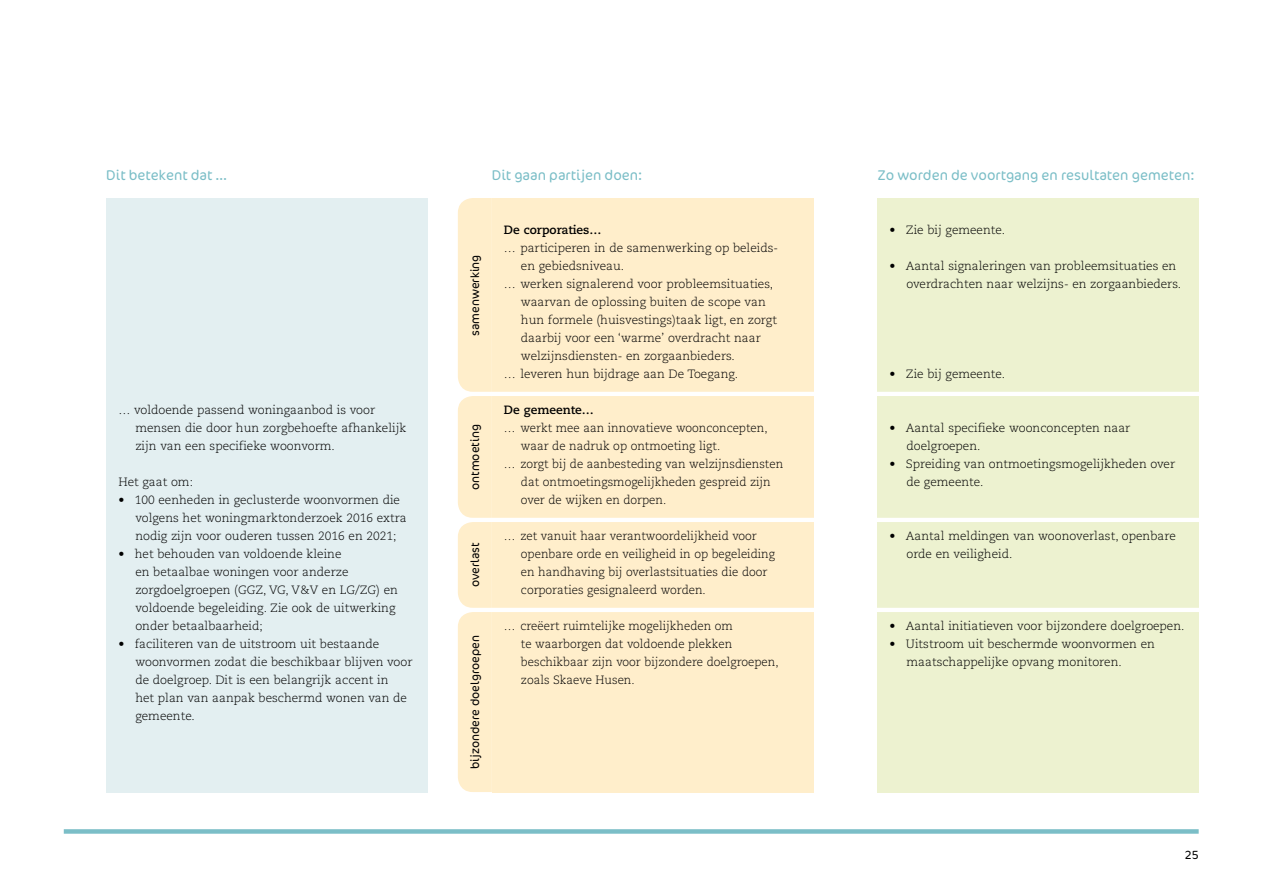
<style>
.page{position:relative;width:1263px;height:893px;background:#fff}
.page>*{position:absolute;margin:0;border:0;box-sizing:border-box;transform-origin:0 0}
.t1{font:300 14.25px "Cocon";color:#7bbec7}
.t2{font:300 12px/18px "Caecilia LT Std";color:#000}
.t3{font:300 12px "Cocon";color:#000}
.t4{font:700 12px "Caecilia LT Std";color:#000}
</style>
<div class="page">
<div style="left:64px;top:829px;width:1135px;height:5px;background:#7bbec7"></div>
<div style="left:492px;top:198px;width:322px;height:594px;background:#ffeecb"></div>
<div style="left:877px;top:198px;width:322px;height:594px;background:#edf2d0"></div>
<div style="left:106px;top:198px;width:322px;height:594px;background:#e3eff1"></div>
<hr style="left:483px;top:392px;width:741px;height:4px;background:#fff">
<hr style="left:483px;top:518px;width:741px;height:4px;background:#fff">
<hr style="left:483px;top:608px;width:741px;height:4px;background:#fff">
<div style="left:458px;top:198px;width:34px;height:594px;background:#ffeecb"></div>
<p class="t1" style="left:106px;top:167px;width:122px">Dit betekent dat …</p>
<p class="t1" style="left:492px;top:167px;width:152px">Dit gaan partijen doen:</p>
<p class="t1" style="left:877px;top:167px;width:319px">Zo worden de voortgang en resultaten gemeten:</p>
<p class="t2" style="left:135px;top:401px;width:272px;text-indent:-17px">… voldoende passend woningaanbod is voor mensen die door hun zorgbehoefte afhankelijk zijn van een specifieke woonvorm.</p>
<p class="t2" style="left:118px;top:473px;width:76px">Het gaat om:</p>
<p class="t2" style="left:135px;top:491px;width:273px;text-indent:-17px">• 100 eenheden in geclusterde woonvormen die volgens het woningmarktonderzoek 2016 extra nodig zijn voor ouderen tussen 2016 en 2021;</p>
<p class="t2" style="left:135px;top:545px;width:264px;text-indent:-17px">• het behouden van voldoende kleine<br>en betaalbae woningen voor anderze zorgdoelgroepen (GGZ, VG, V&amp;V en LG/ZG) en voldoende begeleiding. Zie ook de uitwerking onder betaalbaarheid;</p>
<p class="t2" style="left:135px;top:635px;width:279px;text-indent:-17px">• faciliteren van de uitstroom uit bestaande woonvormen zodat die beschikbaar blijven voor de doelgroep. Dit is een belangrijk accent in<br>het plan van aanpak beschermd wonen van de gemeente.</p>
<p class="t3" style="left:468px;top:336px;width:83px;rotate:-90deg">samenwerking</p>
<p class="t3" style="left:468px;top:490px;width:67px;rotate:-90deg">ontmoeting</p>
<p class="t3" style="left:468px;top:587px;width:47px;rotate:-90deg">overlast</p>
<p class="t3" style="left:468px;top:769px;width:136px;rotate:-90deg">bijzondere doelgroepen</p>
<p class="t4" style="left:504px;top:223px;width:99px">De corporaties…</p>
<p class="t2" style="left:504px;top:239px;width:276px">… participeren in de samenwerking op beleids-</p>
<p class="t2" style="left:521px;top:257px;width:105px">en gebiedsniveau.</p>
<p class="t2" style="left:504px;top:275px;width:271px">… werken signalerend voor probleemsituaties,</p>
<p class="t2" style="left:521px;top:293px;width:246px">waarvan de oplossing buiten de scope van</p>
<p class="t2" style="left:521px;top:311px;width:258px">hun formele (huisvestings)taak ligt, en zorgt</p>
<p class="t2" style="left:521px;top:329px;width:241px">daarbij voor een ‘warme’ overdracht naar</p>
<p class="t2" style="left:521px;top:347px;width:216px">welzijnsdiensten- en zorgaanbieders.</p>
<p class="t2" style="left:504px;top:365px;width:236px">… leveren hun bijdrage aan De Toegang.</p>
<p class="t4" style="left:504px;top:403px;width:91px">De gemeente…</p>
<p class="t2" style="left:504px;top:419px;width:265px">… werkt mee aan innovatieve woonconcepten,</p>
<p class="t2" style="left:521px;top:437px;width:201px">waar de nadruk op ontmoeting ligt.</p>
<p class="t2" style="left:504px;top:455px;width:281px">… zorgt bij de aanbesteding van welzijnsdiensten</p>
<p class="t2" style="left:521px;top:473px;width:251px">dat ontmoetingsmogelijkheden gespreid zijn</p>
<p class="t2" style="left:521px;top:491px;width:147px">over de wijken en dorpen.</p>
<p class="t2" style="left:521px;top:527px;width:256px;text-indent:-17px">… zet vanuit haar verantwoordelijkheid voor openbare orde en veiligheid in op begeleiding en handhaving bij overlastsituaties die door corporaties gesignaleerd worden.</p>
<p class="t2" style="left:521px;top:617px;width:259px;text-indent:-17px">… creëert ruimtelijke mogelijkheden om<br>te waarborgen dat voldoende plekken beschikbaar zijn voor bijzondere doelgroepen, zoals Skaeve Husen.</p>
<p class="t2" style="left:889px;top:221px;width:117px">• Zie bij gemeente.</p>
<p class="t2" style="left:906px;top:257px;width:276px;text-indent:-17px">• Aantal signaleringen van probleemsituaties en overdrachten naar welzijns- en zorgaanbieders.</p>
<p class="t2" style="left:889px;top:365px;width:117px">• Zie bij gemeente.</p>
<p class="t2" style="left:906px;top:419px;width:225px;text-indent:-17px">• Aantal specifieke woonconcepten naar doelgroepen.</p>
<p class="t2" style="left:906px;top:455px;width:270px;text-indent:-17px">• Spreiding van ontmoetingsmogelijkheden over de gemeente.</p>
<p class="t2" style="left:906px;top:527px;width:271px;text-indent:-17px">• Aantal meldingen van woonoverlast, openbare orde en veiligheid.</p>
<p class="t2" style="left:889px;top:617px;width:297px">• Aantal initiatieven voor bijzondere doelgroepen.</p>
<p class="t2" style="left:906px;top:635px;width:250px;text-indent:-17px">• Uitstroom uit beschermde woonvormen en maatschappelijke opvang monitoren.</p>
<p class="t3" style="left:1185px;top:848px;width:15px">25</p>
</div>
